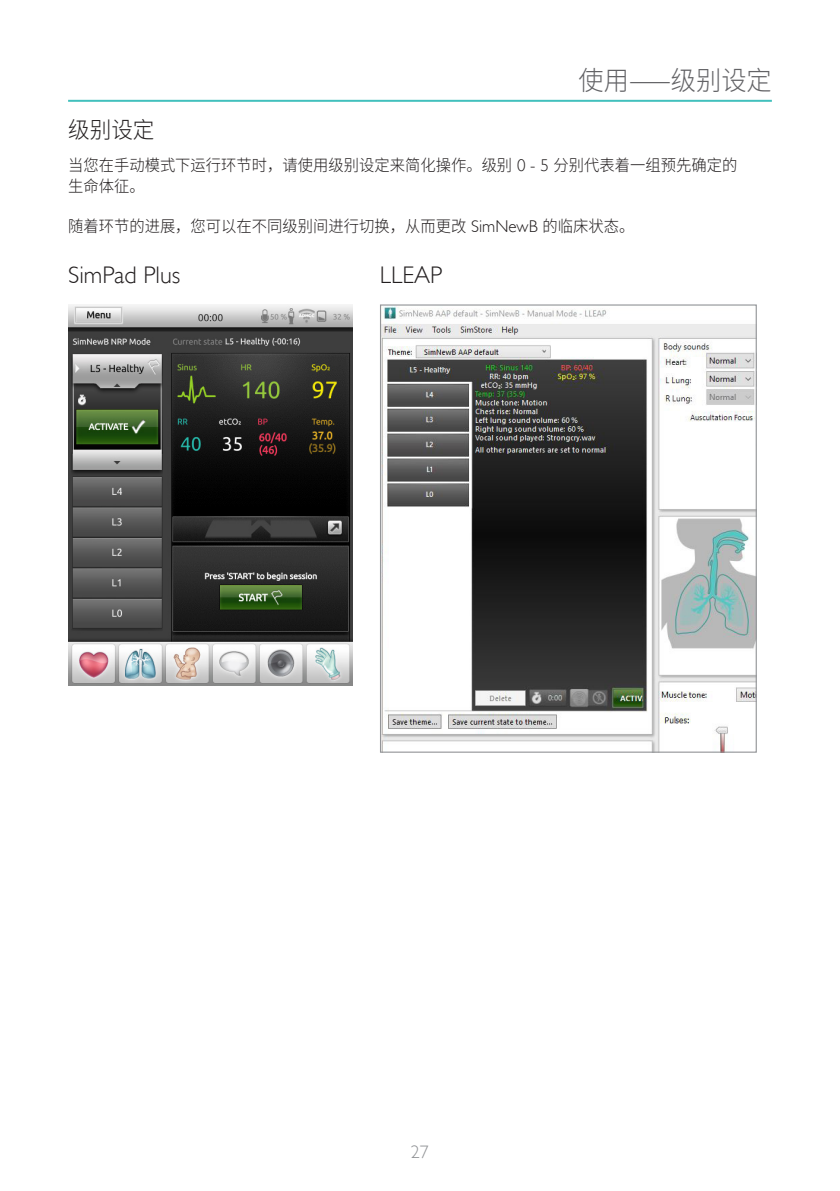
<style>
.page{position:relative;width:840px;height:1191px;background:#fff}
.page>*{position:absolute;margin:0;border:0;box-sizing:border-box;transform-origin:0 0}
.Heading{font:300 26.6px "Source Han Sans SC";color:#636366;scale:.95 1}
.SubHeading{font:300 24px "Gill Alt One";color:#231f20}
.SubHeading-2{font:300 22.8px "Source Han Sans SC";color:#231f20;scale:.95 1}
.t1{font:300 18px "Gill Alt One";color:#8e9093}
.Body_Text_Small{font:300 16.2px/21px "Source Han Sans SC";color:#231f20;scale:.95 1}
.s1{font-family:"Gill Alt One";font-size:17px}
</style>
<div class="page">
<hr style="left:68px;top:100px;width:703px;height:2px;background:#42c0bd">
<img style="left:382px;top:306px;width:372px;height:444px">
<img style="left:68px;top:304px;width:284px;height:381px">
<p class="Heading" style="left:578px;top:66px;width:205px">使用——级别设定</p>
<p class="SubHeading-2" style="left:68px;top:117px;width:92px">级别设定</p>
<p class="Body_Text_Small" style="left:68px;top:154px;width:705px">当您在手动模式下运行环节时，请使用级别设定来简化操作。级别 <span class="s1">0 - 5</span> 分别代表着一组预先确定的生命体征。</p>
<p class="Body_Text_Small" style="left:68px;top:215px;width:597px">随着环节的进展，您可以在不同级别间进行切换，从而更改 <span class="s1">SimNewB</span> 的临床状态。</p>
<p class="SubHeading" style="left:68px;top:261px;width:114px">SimPad Plus</p>
<p class="SubHeading" style="left:380px;top:261px;width:64px">LLEAP</p>
<p class="t1" style="left:411px;top:1141px;width:19px">27</p>
</div>
